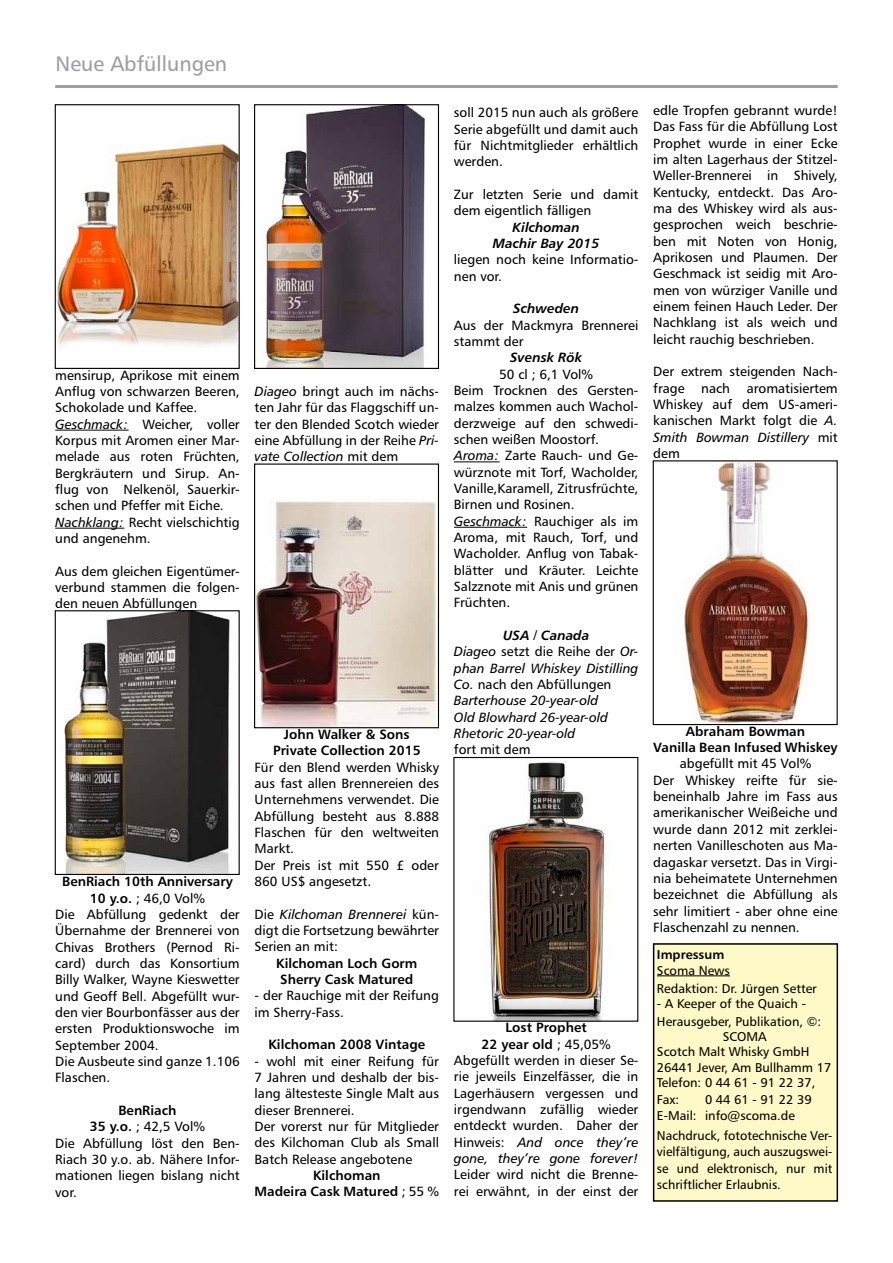
<style>
.page{position:relative;width:893px;height:1263px;background:#fff}
.page>*{position:absolute;margin:0;border:0;box-sizing:border-box;transform-origin:0 0}
.t1{font:21px "Frutiger A";color:#9c9e9f}
.t2{font:13.35px/16.4px "Frutiger A";color:#000}
.t3{font:13.35px/16.4px "Frutiger Bold A";color:#000;text-align:center}
.t4{font:13.35px/16.4px "Frutiger Italic A";color:#000}
.t5{font:13.35px/16.4px "Frutiger Bold Italic A";color:#000;text-align:center}
.t6{font:12.75px/16.5px "Frutiger A";color:#000}
.t7{font:12.75px "Frutiger Bold A";color:#000}
.s1{font-family:"Frutiger Italic A"}
.s2{font-family:"Frutiger Bold A"}
.s3{font-family:"Frutiger A"}
</style>
<div class="page">
<hr style="left:55px;top:85px;width:783px;height:3px;background:#9c9e9f">
<div style="left:654px;top:944px;width:183px;height:257px;background:#fff9c7"></div>
<div style="left:653px;top:943px;width:185px;height:259px;border:2px solid #000"></div>
<hr style="left:657px;top:975px;width:73px;height:1px;background:#000">
<img style="left:684px;top:462px;width:126px;height:261px">
<div style="left:653px;top:460px;width:185px;height:265px;border:1px solid #000"></div>
<img style="left:64px;top:612px;width:167px;height:261px">
<div style="left:55px;top:610px;width:185px;height:265px;border:1px solid #000"></div>
<img style="left:264px;top:106px;width:162px;height:261px">
<div style="left:254px;top:104px;width:185px;height:265px;border:1px solid #000"></div>
<img style="left:57px;top:141px;width:181px;height:204px">
<div style="left:55px;top:104px;width:185px;height:265px;border:1px solid #000"></div>
<img style="left:256px;top:501px;width:181px;height:225px">
<div style="left:254px;top:463px;width:185px;height:265px;border:1px solid #000"></div>
<img style="left:487px;top:761px;width:121px;height:259px">
<div style="left:453px;top:757px;width:185px;height:265px;border:1px solid #000"></div>
<hr style="left:55px;top:430px;width:74px;height:1px;background:#000">
<hr style="left:55px;top:528px;width:69px;height:1px;background:#000">
<hr style="left:454px;top:461px;width:46px;height:1px;background:#000">
<hr style="left:454px;top:527px;width:73px;height:1px;background:#000">
<h1 class="t1" style="left:56px;top:51px;width:173px">Neue Abfüllungen</h1>
<p class="t2" style="left:55px;top:367px;width:186px">mensirup, Aprikose mit einem<br>Anflug von schwarzen Beeren,<br>Schokolade und Kaffee.<br><span class="s1">Geschmack:</span> Weicher, voller<br>Korpus mit Aromen einer Mar&shy;melade aus roten Früchten,<br>Bergkräutern und Sirup. An&shy;flug von Nelkenöl, Sauerkir&shy;schen und Pfeffer mit Eiche.<br><span class="s1">Nachklang:</span> Recht vielschichtig und angenehm.</p>
<p class="t2" style="left:55px;top:563px;width:186px;text-align:justify">Aus dem gleichen Eigentümer&shy;verbund stammen die folgen&shy;den neuen Abfüllungen</p>
<p class="t3" style="left:62px;top:873px;width:172px">BenRiach 10th Anniversary</p>
<p class="t2" style="left:55px;top:889px;width:186px;text-indent:35px"><span class="s2">10 y.o.</span> ; 46,0 Vol%<br>Die Abfüllung gedenkt der<br>Übernahme der Brennerei von<br>Chivas Brothers (Pernod Ri&shy;card) durch das Konsortium<br>Billy Walker, Wayne Kieswetter und Geoff Bell. Abgefüllt wur&shy;den vier Bourbonfässer aus der ersten Produktionswoche im<br>September 2004.<br>Die Ausbeute sind ganze 1.106<br>Flaschen.</p>
<p class="t3" style="left:118px;top:1102px;width:60px">BenRiach</p>
<p class="t2" style="left:55px;top:1118px;width:186px;text-indent:35px"><span class="s2">35 y.o.</span> ; 42,5 Vol%<br>Die Abfüllung löst den Ben-<br>Riach 30 y.o. ab. Nähere Infor&shy;mationen liegen bislang nicht vor.</p>
<p class="t2" style="left:255px;top:383px;width:186px;text-align:justify"><span class="s1">Diageo</span> bringt auch im nächs&shy;ten Jahr für das Flaggschiff un&shy;ter den Blended Scotch wieder eine Abfüllung in der Reihe <span class="s1">Pri-</span></p>
<p class="t4" style="left:255px;top:448px;width:145px">vate Collection <span class="s3">mit dem</span></p>
<p class="t3" style="left:273px;top:726px;width:149px">John Walker &amp; Sons<br>Private Collection 2015</p>
<p class="t2" style="left:255px;top:759px;width:186px">Für den Blend werden Whisky aus fast allen Brennereien des<br>Unternehmens verwendet. Die<br>Abfüllung besteht aus 8.888<br>Flaschen für den weltweiten<br>Markt.<br>Der Preis ist mit 550 £ oder<br>860 US$ angesetzt.</p>
<p class="t4" style="left:255px;top:906px;width:186px"><span class="s3">Die</span> Kilchoman Brennerei <span class="s3">kün-</span></p>
<p class="t2" style="left:255px;top:922px;width:186px">digt die Fortsetzung bewährter<br>Serien an mit:</p>
<p class="t3" style="left:276px;top:955px;width:143px;text-align:left">Kilchoman Loch Gorm<br>Sherry Cask Matured</p>
<p class="t2" style="left:255px;top:987px;width:186px">- der Rauchige mit der Reifung im Sherry-Fass.</p>
<p class="t3" style="left:269px;top:1036px;width:158px">Kilchoman 2008 Vintage</p>
<p class="t2" style="left:255px;top:1053px;width:186px">- wohl mit einer Reifung für<br>7 Jahren und deshalb der bis&shy;lang ältesteste Single Malt aus dieser Brennerei.<br>Der vorerst nur für Mitglieder des Kilchoman Club als Small<br>Batch Release angebotene</p>
<p class="t3" style="left:255px;top:1167px;width:186px">Kilchoman<br>Madeira Cask Matured <span class="s3">; 55 %</span></p>
<p class="t2" style="left:454px;top:104px;width:186px;text-align:justify">soll 2015 nun auch als größere Serie abgefüllt und damit auch für Nichtmitglieder erhältlich werden.</p>
<p class="t2" style="left:454px;top:186px;width:186px">Zur letzten Serie und damit dem eigentlich fälligen</p>
<p class="t5" style="left:493px;top:219px;width:108px">Kilchoman<br>Machir Bay 2015</p>
<p class="t2" style="left:454px;top:251px;width:186px">liegen noch keine Informatio&shy;nen vor.</p>
<p class="t5" style="left:513px;top:300px;width:67px">Schweden</p>
<p class="t2" style="left:454px;top:317px;width:186px">Aus der Mackmyra Brennerei stammt der</p>
<p class="t5" style="left:510px;top:349px;width:74px">Svensk Rök</p>
<p class="t2" style="left:454px;top:366px;width:186px;text-indent:45px">50 cl ; 6,1 Vol%<br>Beim Trocknen des Gersten&shy;malzes kommen auch Wachol&shy;derzweige auf den schwedi&shy;schen weißen Moostorf.<br><span class="s1">Aroma:</span> Zarte Rauch- und Ge&shy;würznote mit Torf, Wacholder,<br>Vanille,Karamell, Zitrusfrüchte,<br>Birnen und Rosinen.<br><span class="s1">Geschmack:</span> Rauchiger als im<br>Aroma, mit Rauch, Torf, und<br>Wacholder. Anflug von Tabak&shy;blätter und Kräuter. Leichte<br>Salzznote mit Anis und grünen<br>Früchten.</p>
<p class="t5" style="left:503px;top:627px;width:88px">USA / Canada</p>
<p class="t2" style="left:454px;top:643px;width:186px"><span class="s1">Diageo</span> setzt die Reihe der <span class="s1">Or-</span></p>
<p class="t4" style="left:454px;top:660px;width:186px">phan Barrel Whiskey Distilling</p>
<p class="t2" style="left:454px;top:676px;width:159px"><span class="s1">Co.</span> nach den Abfüllungen</p>
<p class="t4" style="left:454px;top:692px;width:156px">Barterhouse 20-year-old<br>Old Blowhard 26-year-old<br>Rhetoric 20-year-old</p>
<p class="t2" style="left:454px;top:741px;width:78px">fort mit dem</p>
<p class="t3" style="left:481px;top:1019px;width:131px">Lost Prophet<br>22 year old <span class="s3">; 45,05%</span></p>
<p class="t2" style="left:454px;top:1052px;width:186px;text-align:justify">Abgefüllt werden in dieser Se&shy;rie jeweils Einzelfässer, die in Lagerhäusern vergessen und irgendwann zufällig wieder entdeckt wurden. Daher der</p>
<p class="t4" style="left:454px;top:1133px;width:186px"><span class="s3">Hinweis:</span> And once they‘re gone, they‘re gone forever!</p>
<p class="t2" style="left:454px;top:1166px;width:186px">Leider wird nicht die Brenne&shy;rei erwähnt, in der einst der</p>
<p class="t2" style="left:653px;top:102px;width:186px;text-align:justify">edle Tropfen gebrannt wurde!<br>Das Fass für die Abfüllung Lost Prophet wurde in einer Ecke im alten Lagerhaus der Stitzel-Weller-Brennerei in Shively, Kentucky, entdeckt. Das Aro&shy;ma des Whiskey wird als aus&shy;gesprochen weich beschrie&shy;ben mit Noten von Honig, Aprikosen und Plaumen. Der Geschmack ist seidig mit Aro&shy;men von würziger Vanille und einem feinen Hauch Leder. Der Nachklang ist als weich und leicht rauchig beschrieben.</p>
<p class="t2" style="left:653px;top:363px;width:186px;text-align:justify">Der extrem steigenden Nach&shy;frage nach aromatisiertem Whiskey auf dem US-ameri&shy;kanischen Markt folgt die <span class="s1">A.</span></p>
<p class="t4" style="left:653px;top:429px;width:186px">Smith Bowman Distillery <span class="s3">mit</span></p>
<p class="t2" style="left:653px;top:445px;width:28px">dem</p>
<p class="t3" style="left:653px;top:723px;width:186px">Abraham Bowman<br>Vanilla Bean Infused Whiskey</p>
<p class="t2" style="left:653px;top:755px;width:186px;text-indent:26px">abgefüllt mit 45 Vol%<br>Der Whiskey reifte für sie&shy;beneinhalb Jahre im Fass aus amerikanischer Weißeiche und wurde dann 2012 mit zerklei&shy;nerten Vanilleschoten aus Ma&shy;dagaskar versetzt. Das in Virgi&shy;nia beheimatete Unternehmen bezeichnet die Abfüllung als sehr limitiert - aber ohne eine<br>Flaschenzahl zu nennen.</p>
<p class="t7" style="left:657px;top:947px;width:69px">Impressum</p>
<p class="t6" style="left:657px;top:961px;width:161px;line-height:18px">Scoma News<br>Redaktion: Dr. Jürgen Setter</p>
<p class="t6" style="left:657px;top:994px;width:166px;line-height:18px">- A Keeper of the Quaich -<br>Herausgeber, Publikation, ©:</p>
<p class="t6" style="left:657px;top:1029px;width:176px;line-height:15.3px;text-indent:66px">SCOMA<br>Scotch Malt Whisky GmbH<br>26441 Jever, Am Bullhamm 17<br>Telefon: 0 44 61 - 91 22 37,</p>
<p class="t6" style="left:657px;top:1090px;width:24px">Fax:</p>
<p class="t6" style="left:657px;top:1090px;width:156px;text-indent:48px">0 44 61 - 91 22 39<br>E-Mail: info@scoma.de</p>
<p class="t6" style="left:657px;top:1126px;width:177px;text-align:justify">Nachdruck, fototechnische Ver&shy;vielfältigung, auch auszugswei&shy;se und elektronisch, nur mit schriftlicher Erlaubnis.</p>
</div>
